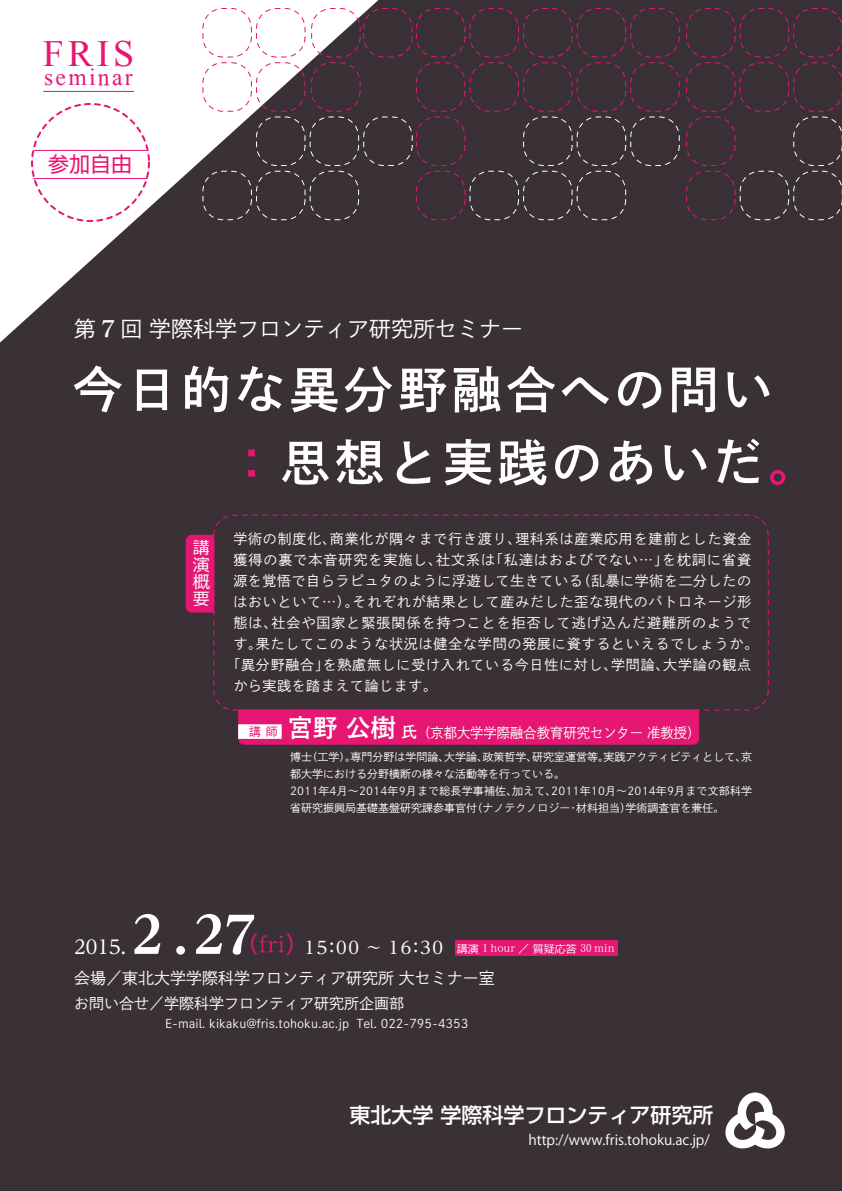
<style>
.page{position:relative;width:842px;height:1191px;background:#3a3136}
.page>*{position:absolute;margin:0;border:0;box-sizing:border-box;transform-origin:0 0}
.t1{font:800 50.5px "Reim Yonz Pro";color:#fff}
.t2{font:50px/73px "Shuei Go Kin Std B";letter-spacing:.085em;color:#fff}
.t3{font:37.9px "Mongolian Baiti";color:#e61673}
.t4{font:23.5px "Mongolian Baiti";letter-spacing:.1em;color:#e61673}
.t5{font:22px "Shuei Go Kin Std L";color:#fff}
.t6{font:500 21px "Shin Go Pro";color:#fff}
.t7{font:21px "Shin Go Pro";color:#e61673}
.t8{font:500 19px "Reim Yonz Pro";color:#fff}
.t9{font:500 17.3px "Reim Yonz Pro";letter-spacing:.1em;color:#fff}
.t10{font:17px/17px "Meiryo";color:#fff;text-align:justify}
.t11{font:16px "Shuei Go Kin Std L";color:#fff}
.t12{font:15px "Shuei Go Kin Std L";color:#fff}
.t13{font:14px "Shuei Go Kin Std L";letter-spacing:.055em;color:#fff}
.t14{font:14px "Shuei Go Kin Std L";letter-spacing:.075em;color:#fff}
.t15{font:14px "Koz Go Pro";color:#fff}
.t16{font:14px "Shuei Go Kin Std L";color:#fff;scale:.95 1}
.t17{font:12px "Shuei Go Kin Std L";color:#fff}
.t18{font:12px "Shuei Go Kin Std L";color:#e61673}
.t19{font:11px/17px "Shuei Go Kin Std L";color:#fff}
.t20{font:11px "PM CO";color:#fff}
.s1{font-family:"Reim Yonz Pro";font-weight:700}
.s2{color:#e61673}
.s3{font-family:"Shuei Go Kin Std B";font-size:16px}
.s4{font-family:"Shuei Go Kin Std B";font-size:25px}
.s5{font-family:"Meiryo";font-weight:400;font-size:23.1px;color:#e61673}
.s6{font-family:"PM CO";font-weight:400;font-size:23.1px;color:#e61673}
.s7{font-family:"Meiryo"}
</style>
<div class="page">
<svg style="left:0;top:0;width:378px;height:342px"></svg>
<div style="left:238px;top:710px;width:461px;height:34px;background:#e61673"></div>
<div style="left:186px;top:535px;width:27px;height:77px;background:#e61673"></div>
<div style="left:213px;top:515px;width:555px;height:195px;border:1px dashed #e61673;border-radius:20px"></div>
<div style="left:416px;top:8px;width:49px;height:49px;border:1px dashed #e61673;border-radius:20px"></div>
<div style="left:363px;top:8px;width:49px;height:49px;border:1px dashed #e61673;border-radius:20px"></div>
<div style="left:470px;top:8px;width:49px;height:49px;border:1px dashed #e61673;border-radius:20px"></div>
<div style="left:523px;top:8px;width:49px;height:49px;border:1px dashed #e61673;border-radius:20px"></div>
<div style="left:577px;top:8px;width:49px;height:49px;border:1px dashed #e61673;border-radius:20px"></div>
<div style="left:630px;top:8px;width:50px;height:49px;border:1px dashed #e61673;border-radius:20px"></div>
<div style="left:416px;top:62px;width:49px;height:50px;border:1px dashed #e61673;border-radius:20px"></div>
<div style="left:311px;top:8px;width:49px;height:49px;border:1px dashed #e61673;border-radius:20px"></div>
<div style="left:311px;top:62px;width:49px;height:50px;border:1px dashed #e61673;border-radius:20px"></div>
<div style="left:470px;top:62px;width:49px;height:50px;border:1px dashed #e61673;border-radius:20px"></div>
<div style="left:523px;top:62px;width:49px;height:50px;border:1px dashed #e61673;border-radius:20px"></div>
<div style="left:577px;top:62px;width:49px;height:50px;border:1px dashed #e61673;border-radius:20px"></div>
<div style="left:630px;top:62px;width:50px;height:50px;border:1px dashed #e61673;border-radius:20px"></div>
<div style="left:416px;top:117px;width:49px;height:49px;border:1px dashed #e61673;border-radius:20px"></div>
<div style="left:523px;top:117px;width:49px;height:49px;border:1px dashed #fff;border-radius:20px"></div>
<div style="left:577px;top:117px;width:49px;height:49px;border:1px dashed #fff;border-radius:20px"></div>
<div style="left:630px;top:117px;width:50px;height:49px;border:1px dashed #fff;border-radius:20px"></div>
<div style="left:416px;top:171px;width:49px;height:49px;border:1px dashed #e61673;border-radius:20px"></div>
<div style="left:470px;top:171px;width:49px;height:49px;border:1px dashed #fff;border-radius:20px"></div>
<div style="left:523px;top:171px;width:49px;height:49px;border:1px dashed #fff;border-radius:20px"></div>
<div style="left:577px;top:171px;width:49px;height:49px;border:1px dashed #fff;border-radius:20px"></div>
<div style="left:256px;top:117px;width:49px;height:49px;border:1px dashed #fff;border-radius:20px"></div>
<div style="left:310px;top:117px;width:49px;height:49px;border:1px dashed #fff;border-radius:20px"></div>
<div style="left:363px;top:117px;width:49px;height:49px;border:1px dashed #fff;border-radius:20px"></div>
<div style="left:203px;top:171px;width:49px;height:49px;border:1px dashed #fff;border-radius:20px"></div>
<div style="left:256px;top:171px;width:49px;height:49px;border:1px dashed #fff;border-radius:20px"></div>
<div style="left:310px;top:171px;width:49px;height:49px;border:1px dashed #fff;border-radius:20px"></div>
<div style="left:686px;top:8px;width:49px;height:49px;border:1px dashed #e61673;border-radius:20px"></div>
<div style="left:740px;top:8px;width:49px;height:49px;border:1px dashed #e61673;border-radius:20px"></div>
<div style="left:686px;top:62px;width:49px;height:50px;border:1px dashed #e61673;border-radius:20px"></div>
<div style="left:740px;top:62px;width:49px;height:50px;border:1px dashed #e61673;border-radius:20px"></div>
<div style="left:203px;top:8px;width:49px;height:49px;border:1px dashed #e61673;border-radius:20px"></div>
<div style="left:256px;top:8px;width:49px;height:49px;border:1px dashed #e61673;border-radius:20px"></div>
<div style="left:203px;top:62px;width:49px;height:50px;border:1px dashed #e61673;border-radius:20px"></div>
<div style="left:256px;top:62px;width:49px;height:50px;border:1px dashed #e61673;border-radius:20px"></div>
<div style="left:686px;top:117px;width:49px;height:49px;border:1px dashed #e61673;border-radius:20px"></div>
<div style="left:686px;top:171px;width:49px;height:49px;border:1px dashed #e61673;border-radius:20px"></div>
<div style="left:740px;top:171px;width:49px;height:49px;border:1px dashed #fff;border-radius:20px"></div>
<svg style="left:793px;top:8px;width:49px;height:212px"></svg>
<div style="left:455px;top:940px;width:163px;height:15px;background:#e61673"></div>
<div style="left:238px;top:724px;width:43px;height:14px;background:#fff;border:1px solid #fff"></div>
<svg style="left:725px;top:1092px;width:60px;height:57px"></svg>
<hr style="left:43px;top:91px;width:91px;height:1px;background:#e61673">
<div style="left:31px;top:103px;width:119px;height:119px;border:2px dashed #e61673;border-radius:50%"></div>
<hr style="left:33px;top:150px;width:115px;height:1px;background:#e61673">
<hr style="left:33px;top:178px;width:115px;height:1px;background:#e61673">
<h3 class="t3" style="left:43px;top:33px;width:93px">FRIS</h3>
<h3 class="t4" style="left:44px;top:65px;width:90px">seminar</h3>
<h3 class="t7" style="left:48px;top:147px;width:85px">参加自由</h3>
<h3 class="t5" style="left:74px;top:314px;width:451px">第 <span class="s1">7</span> 回 学際科学フロンティア研究所セミナー</h3>
<h2 class="t2" style="left:227px;top:352px;width:593px;text-indent:-154px">今日的な異分野融合への問い<span class="s2">：</span>思想と実践のあいだ<span class="s2">。</span></h2>
<p class="t10" style="left:193px;top:540px;width:18px">講演概要</p>
<p class="t13" style="left:233px;top:529px;width:519px">学術の制度化、商業化が隅々まで行き渡り、理科系は産業応用を建前とした資金</p>
<p class="t13" style="left:233px;top:550px;width:519px">獲得の裏で本音研究を実施し、社文系は「私達はおよびでない…」を枕詞に省資</p>
<p class="t13" style="left:233px;top:571px;width:519px">源を覚悟で自らラピュタのように浮遊して生きている（乱暴に学術を二分したの</p>
<p class="t13" style="left:233px;top:592px;width:519px">はおいといて…）。それぞれが結果として産みだした歪な現代のパトロネージ形</p>
<p class="t14" style="left:233px;top:613px;width:519px">態は、社会や国家と緊張関係を持つことを拒否して逃げ込んだ避難所のようで</p>
<p class="t13" style="left:233px;top:634px;width:526px">す。果たしてこのような状況は健全な学問の発展に資するといえるでしょうか。</p>
<p class="t13" style="left:226px;top:655px;width:526px">「異分野融合」を熟慮無しに受け入れている今日性に対し、学問論、大学論の観点</p>
<p class="t13" style="left:233px;top:676px;width:205px">から実践を踏まえて論じます。</p>
<p class="t16" style="left:256px;top:723px;width:469px"><span class="s3">　　</span><span class="s4">宮野 公樹</span> <span class="s3">氏</span>（京都大学学際融合教育研究センター 准教授）</p>
<p class="t18" style="left:249px;top:723px;width:30px">講 師</p>
<p class="t19" style="left:290px;top:748px;width:464px">博士（工学）。専門分野は学問論、大学論、政策哲学、研究室運営等。実践アクティビティとして、京都大学における分野横断の様々な活動等を行っている。<br>2011年4月～2014年9月まで総長学事補佐、加えて、2011年10月～2014年9月まで文部科学省研究振興局基礎基盤研究課参事官付（ナノテクノロジー・材料担当）学術調査官を兼任。</p>
<h3 class="t8" style="left:74px;top:931px;width:53px">2015.</h3>
<h1 class="t1" style="left:132px;top:893px;width:178px">2 .27<span class="s5">（</span><span class="s6">fri</span><span class="s5">）</span></h1>
<p class="t9" style="left:304px;top:933px;width:140px">15:00 ～ 16:30</p>
<p class="t20" style="left:457px;top:941px;width:159px"><span class="s7">講演</span> 1 hour <span class="s7">／ 質疑応答</span> 30 min</p>
<p class="t11" style="left:74px;top:967px;width:422px">会場／東北大学学際科学フロンティア研究所 大セミナー室</p>
<p class="t12" style="left:74px;top:993px;width:331px">お問い合せ／学際科学フロンティア研究所企画部</p>
<p class="t17" style="left:74px;top:1015px;width:396px">　　　　　　　 E-mail. kikaku@fris.tohoku.ac.jp Tel. 022-795-4353</p>
<h3 class="t6" style="left:350px;top:1097px;width:365px">東北大学 学際科学フロンティア研究所</h3>
<p class="t15" style="left:528px;top:1130px;width:183px">http://www.fris.tohoku.ac.jp/</p>
</div>
